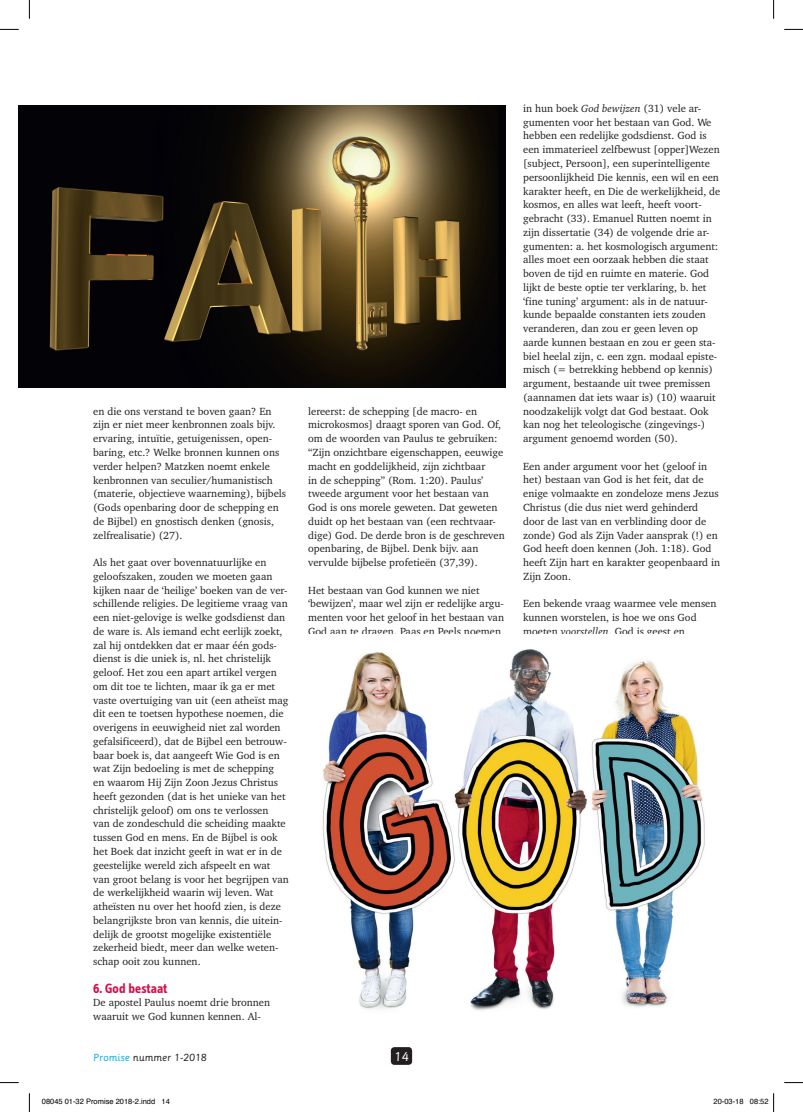
<style>
.page{position:relative;width:803px;height:1112px;background:#fff}
.page>*{position:absolute;margin:0;border:0;box-sizing:border-box;transform-origin:0 0}
.t1{font:700 13.75px "Info Text";color:#d60f48}
.t2{font:12.5px "Sassoon Primary";color:#fff}
.t3{font:10.62px/13.8px "Charter IT Cby BT";color:#231f20}
.t4{font:10px "Sassoon Primary";color:#231f20}
.t5{font:7.5px "Helvetica";color:#000}
.s1{color:#00ade9}
.s2{font-style:italic}
</style>
<div class="page">
<div style="left:391px;top:1046px;width:21px;height:18px;background:#231f20;border-radius:4px"></div>
<img style="left:322px;top:649px;width:383px;height:362px">
<img style="left:19px;top:105px;width:486px;height:282px">
<svg style="left:0;top:29px;width:19px;height:1px"></svg>
<svg style="left:784px;top:29px;width:19px;height:1px"></svg>
<svg style="left:0;top:1082px;width:19px;height:1px"></svg>
<svg style="left:784px;top:1082px;width:19px;height:1px"></svg>
<svg style="left:29px;top:0;width:1px;height:19px"></svg>
<svg style="left:29px;top:1093px;width:1px;height:18px"></svg>
<svg style="left:773px;top:0;width:1px;height:19px"></svg>
<svg style="left:773px;top:1093px;width:1px;height:18px"></svg>
<p class="t3" style="left:93px;top:404px;width:194px">en die ons verstand te boven gaan? En zijn er niet meer kenbronnen zoals bijv. ervaring, intuïtie, getuigenissen, open&shy;baring, etc.? Welke bronnen kunnen ons verder helpen? Matzken noemt enkele kenbronnen van seculier/humanistisch (materie, objectieve waarneming), bijbels (Gods openbaring door de schepping en de Bijbel) en gnostisch denken (gnosis, zelfrealisatie) (27).</p>
<p class="t3" style="left:93px;top:555px;width:197px">Als het gaat over bovennatuurlijke en geloofszaken, zouden we moeten gaan kijken naar de ‘heilige’ boeken van de ver&shy;schillende religies. De legitieme vraag van een niet-gelovige is welke godsdienst dan de ware is. Als iemand echt eerlijk zoekt, zal hij ontdekken dat er maar één gods&shy;dienst is die uniek is, nl. het christelijk geloof. Het zou een apart artikel vergen om dit toe te lichten, maar ik ga er met vaste overtuiging van uit (een atheïst mag dit een te toetsen hypothese noemen, die overigens in eeuwigheid niet zal worden gefalsificeerd), dat de Bijbel een betrouw&shy;baar boek is, dat aangeeft Wie God is en wat Zijn bedoeling is met de schepping<br>en waarom Hij Zijn Zoon Jezus Christus heeft gezonden (dat is het unieke van het christelijk geloof) om ons te verlossen<br>van de zondeschuld die scheiding maakte tussen God en mens. En de Bijbel is ook het Boek dat inzicht geeft in wat er in de geestelijke wereld zich afspeelt en wat van groot belang is voor het begrijpen van de werkelijkheid waarin wij leven. Wat atheïsten nu over het hoofd zien, is deze belangrijkste bron van kennis, die uitein&shy;delijk de grootst mogelijke existentiële zekerheid biedt, meer dan welke weten&shy;schap ooit zou kunnen.</p>
<p class="t1" style="left:93px;top:980px;width:76px">6. God bestaat</p>
<p class="t3" style="left:93px;top:995px;width:178px">De apostel Paulus noemt drie bronnen waaruit we God kunnen kennen. Al-</p>
<p class="t3" style="left:308px;top:404px;width:198px">lereerst: de schepping [de macro- en microkosmos] draagt sporen van God. Of, om de woorden van Paulus te gebruiken: “Zijn onzichtbare eigenschappen, eeuwige macht en goddelijkheid, zijn zichtbaar<br>in de schepping” (Rom. 1:20). Paulus’ tweede argument voor het bestaan van God is ons morele geweten. Dat geweten duidt op het bestaan van (een rechtvaar&shy;dige) God. De derde bron is de geschreven openbaring, de Bijbel. Denk bijv. aan vervulde bijbelse profetieën (37,39).</p>
<p class="t3" style="left:308px;top:582px;width:197px">Het bestaan van God kunnen we niet ‘bewijzen’, maar wel zijn er redelijke argu&shy;menten voor het geloof in het bestaan van God aan te dragen. Paas en Peels noemen</p>
<p class="t4" style="left:93px;top:1051px;width:115px"><span class="s1">Promise</span> nummer 1-2018</p>
<p class="t2" style="left:394px;top:1048px;width:16px">14</p>
<p class="t3" style="left:523px;top:101px;width:199px">in hun boek <span class="s2">God bewijzen</span> (31) vele ar&shy;gumenten voor het bestaan van God. We hebben een redelijke godsdienst. God is een immaterieel zelfbewust [opper]Wezen [subject, Persoon], een superintelligente persoonlijkheid Die kennis, een wil en een karakter heeft, en Die de werkelijkheid, de kosmos, en alles wat leeft, heeft voort&shy;gebracht (33). Emanuel Rutten noemt in zijn dissertatie (34) de volgende drie ar&shy;gumenten: a. het kosmologisch argument: alles moet een oorzaak hebben die staat boven de tijd en ruimte en materie. God lijkt de beste optie ter verklaring, b. het ‘fine tuning’ argument: als in de natuur&shy;kunde bepaalde constanten iets zouden veranderen, dan zou er geen leven op aarde kunnen bestaan en zou er geen sta&shy;biel heelal zijn, c. een zgn. modaal episte&shy;misch (= betrekking hebbend op kennis) argument, bestaande uit twee premissen (aannamen dat iets waar is) (10) waaruit noodzakelijk volgt dat God bestaat. Ook kan nog het teleologische (zingevings-) argument genoemd worden (50).</p>
<p class="t3" style="left:523px;top:459px;width:198px">Een ander argument voor het (geloof in het) bestaan van God is het feit, dat de enige volmaakte en zondeloze mens Jezus Christus (die dus niet werd gehinderd door de last van en verblinding door de zonde) God als Zijn Vader aansprak (!) en God heeft doen kennen (Joh. 1:18). God heeft Zijn hart en karakter geopenbaard in Zijn Zoon.</p>
<p class="t3" style="left:523px;top:596px;width:195px">Een bekende vraag waarmee vele mensen kunnen worstelen, is hoe we ons God moeten <span class="s2">voorstellen</span>. God is geest en</p>
<p class="t5" style="left:42px;top:1095px;width:129px">08045 01-32 Promise 2018-2.indd 14</p>
<p class="t5" style="left:713px;top:1095px;width:57px">20-03-18 08:52</p>
</div>
